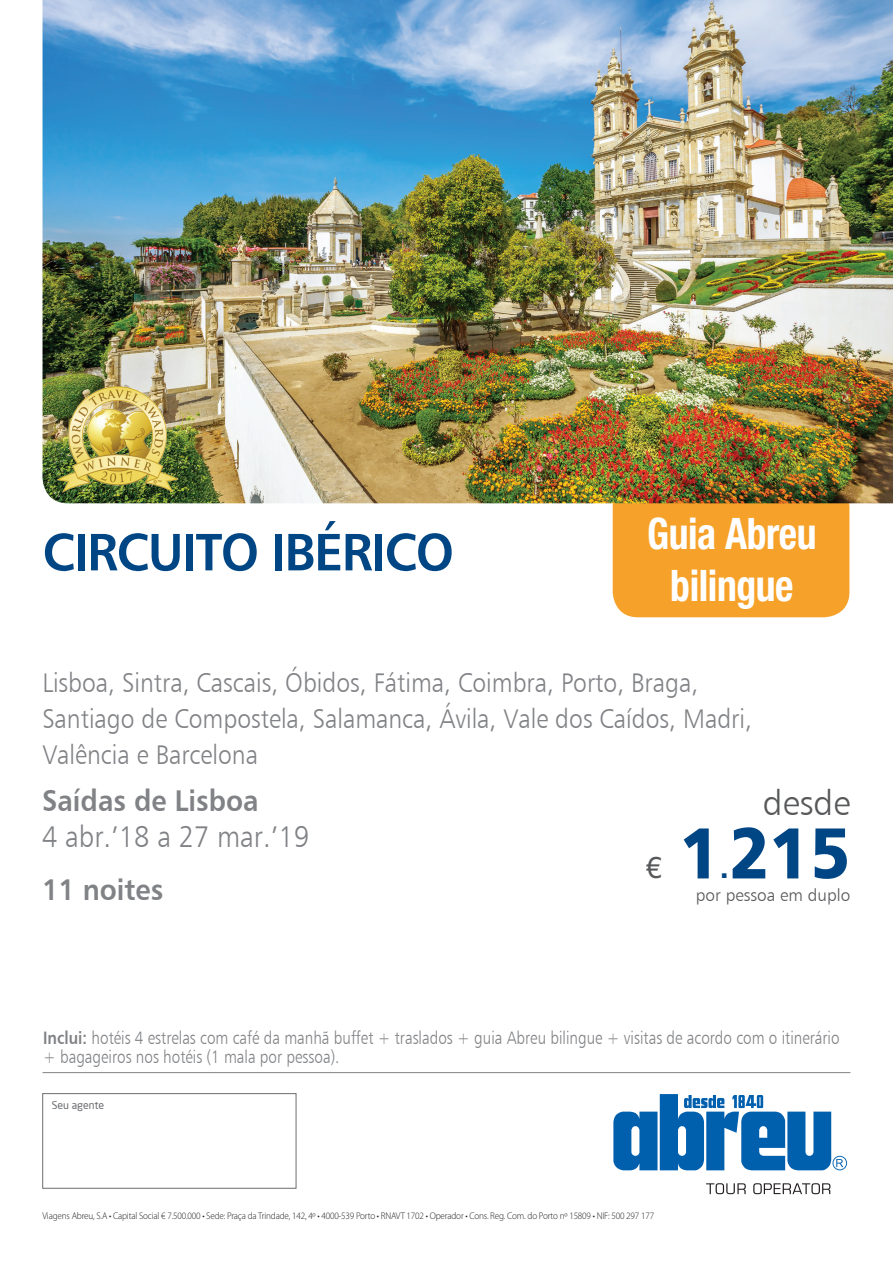
<style>
.page{position:relative;width:893px;height:1263px;background:#fff}
.page>*{position:absolute;margin:0;border:0;box-sizing:border-box;transform-origin:0 0}
.t1{font:72px "Humanist 777 BT Black B";color:#004684;scale:.91 1}
.t2{font:52.5px "Humanist 777 BT Bold B";letter-spacing:-.03em;color:#004684}
.t3{font:700 condensed 43.5px/52.2px "Helvetica Neue";letter-spacing:-.01em;color:#fff;text-align:center;scale:.91 1}
.t4{font:34.95px "Humanist 777 BT Light B";color:#57585a}
.t5{font:30px "Humanist 777 BT Bold B";color:#808285;scale:.91 1}
.t6{font:30px "Humanist 777 BT Light B";color:#808285;scale:.91 1}
.t7{font:30px "Helvetica Neue";color:#57585a}
.t8{font:30px "Humanist 777 BT Black B";color:#004684;scale:.91 1}
.t9{font:27px/36px "Humanist 777 BT Light B";color:#808285;scale:.91 1}
.t10{font:18px/19.5px "Humanist 777 BT Light B";color:#808285;scale:.85 1}
.t11{font:17.1px "Humanist 777 BT Light B";color:#57585a}
.t12{font:10.5px "Neo Sans";color:#6c6d70}
.t13{font:300 9.75px "Myriad Pro";letter-spacing:-.015em;color:#231f20;scale:.94 1}
.s1{font-family:"Humanist 777 BT Bold B"}
</style>
<div class="page">
<div style="left:613px;top:481px;width:236px;height:136px;background:#f6a22a;border-radius:26px"></div>
<hr style="left:43px;top:1072px;width:807px;height:1px;background:#808285">
<img style="left:43px;top:0;width:850px;height:503px">
<img style="left:52px;top:378px;width:133px;height:119px">
<div style="left:43px;top:1093px;width:253px;height:95px;border:1px solid #6c6d70"></div>
<svg style="left:706px;top:1183px;width:124px;height:11px"></svg>
<svg style="left:613px;top:1094px;width:234px;height:76px"></svg>
<h2 class="t2" style="left:43px;top:519px;width:413px">CIRCUITO IBÉRICO</h2>
<h3 class="t3" style="left:647px;top:506px;width:188px">Guia Abreu bilingue</h3>
<h3 class="t9" style="left:42px;top:664px;width:781px">Lisboa, Sintra, Cascais, Óbidos, Fátima, Coimbra, Porto, Braga,<br>Santiago de Compostela, Salamanca, Ávila, Vale dos Caídos, Madri,<br>Valência e Barcelona</h3>
<h3 class="t5" style="left:42px;top:782px;width:240px">Saídas de Lisboa</h3>
<h3 class="t6" style="left:42px;top:818px;width:295px">4 abr.’18 a 27 mar.’19</h3>
<h3 class="t5" style="left:42px;top:871px;width:135px">11 noites</h3>
<h3 class="t7" style="left:645px;top:850px;width:18px">€</h3>
<h3 class="t4" style="left:763px;top:782px;width:89px">desde</h3>
<h1 class="t1" style="left:680px;top:807px;width:189px">1215</h1>
<h3 class="t8" style="left:720px;top:849px;width:11px">.</h3>
<h3 class="t11" style="left:696px;top:884px;width:156px">por pessoa em duplo</h3>
<h3 class="t10" style="left:43px;top:1028px;width:939px"><span class="s1">Inclui:</span> hotéis 4 estrelas com café da manhã buffet + traslados + guia Abreu bilingue + visitas de acordo com o itinerário + bagageiros nos hotéis (1 mala por pessoa).</h3>
<p class="t12" style="left:52px;top:1099px;width:54px">Seu agente</p>
<p class="t13" style="left:43px;top:1211px;width:652px">Viagens Abreu, S.A • Capital Social € 7.500.000 • Sede: Praça da Trindade, 142, 4º • 4000-539 Porto • RNAVT 1702 • Operador • Cons. Reg. Com. do Porto nº 15809 • NIF: 500 297 177</p>
</div>
